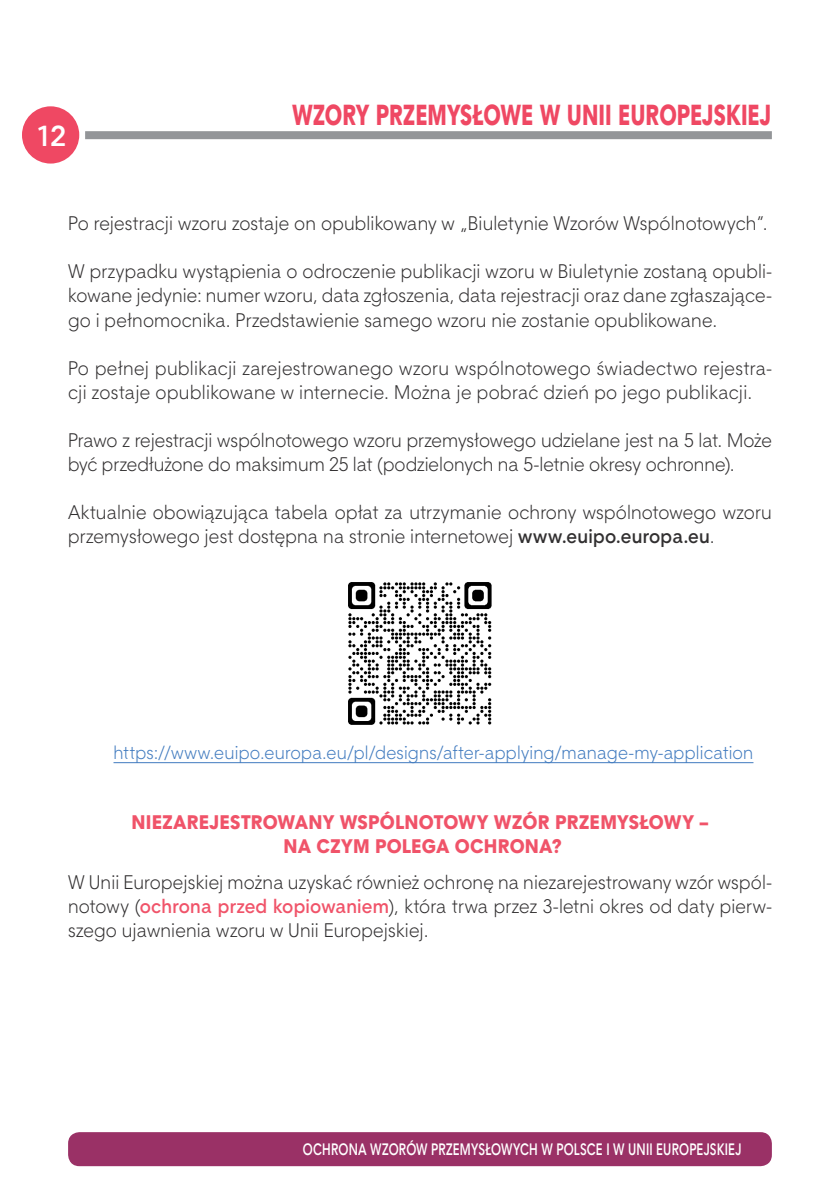
<style>
.page{position:relative;width:840px;height:1191px;background:#fff}
.page>*{position:absolute;margin:0;border:0;box-sizing:border-box;transform-origin:0 0}
.t1{font:28px "Straight EFN Heavy";color:#ef4863;scale:.75 1}
.t2{font:700 28px "Straight EFN";color:#fff}
.t3{font:19px/24px "Straight EFN";letter-spacing:.005em;color:#312f30;scale:.95 1}
.t4{font:19px/24px "Straight EFN Heavy";letter-spacing:.01em;color:#f05369;text-align:center;scale:.95 1}
.t5{font:18px "Straight EFN";letter-spacing:.01em;color:#417bbf;scale:.95 1}
.t6{font:700 16px "Straight EFN";letter-spacing:.015em;color:#fff;scale:.75 1}
.s1{font-weight:700}
.s2{font-weight:700;color:#f05369}
</style>
<div class="page">
<div style="left:85px;top:131px;width:686px;height:8px;background:#939598"></div>
<div style="left:22px;top:106px;width:57px;height:58px;background:#ef4863;border-radius:50%"></div>
<div style="left:68px;top:1132px;width:703px;height:34px;background:#9a3166;border-radius:11px"></div>
<hr style="left:113px;top:762px;width:640px;height:1px;background:#417bbf">
<img style="left:348px;top:582px;width:144px;height:143px">
<h1 class="t2" style="left:36px;top:119px;width:32px">12</h1>
<h1 class="t1" style="left:292px;top:98px;width:640px">WZORY PRZEMYSŁOWE W UNII EUROPEJSKIEJ</h1>
<p class="t3" style="left:68px;top:212px;width:737px">Po rejestracji wzoru zostaje on opublikowany w „Biuletynie Wzorów Wspólnotowych”.</p>
<p class="t3" style="left:68px;top:260px;width:741px;text-align:justify">W przypadku wystąpienia o odroczenie publikacji wzoru w Biuletynie zostaną opubli&shy;kowane jedynie: numer wzoru, data zgłoszenia, data rejestracji oraz dane zgłaszające&shy;go i pełnomocnika. Przedstawienie samego wzoru nie zostanie opublikowane.</p>
<p class="t3" style="left:68px;top:356px;width:741px">Po pełnej publikacji zarejestrowanego wzoru wspólnotowego świadectwo rejestra&shy;cji zostaje opublikowane w internecie. Można je pobrać dzień po jego publikacji.</p>
<p class="t3" style="left:68px;top:428px;width:742px">Prawo z rejestracji wspólnotowego wzoru przemysłowego udzielane jest na 5 lat. Może być przedłużone do maksimum 25 lat (podzielonych na 5-letnie okresy ochronne).</p>
<p class="t3" style="left:68px;top:500px;width:741px">Aktualnie obowiązująca tabela opłat za utrzymanie ochrony wspólnotowego wzoru przemysłowego jest dostępna na stronie internetowej <span class="s1">www.euipo.europa.eu</span>.</p>
<p class="t5" style="left:113px;top:741px;width:674px">https://www.euipo.europa.eu/pl/designs/after-applying/manage-my-application</p>
<p class="t4" style="left:131px;top:810px;width:608px">NIEZAREJESTROWANY WSPÓLNOTOWY WZÓR PRZEMYSŁOWY –<br>NA CZYM POLEGA OCHRONA?</p>
<p class="t3" style="left:68px;top:870px;width:742px;text-align:justify">W Unii Europejskiej można uzyskać również ochronę na niezarejestrowany wzór wspól&shy;notowy (<span class="s2">ochrona przed kopiowaniem</span>), która trwa przez 3-letni okres od daty pierw&shy;szego ujawnienia wzoru w Unii Europejskiej.</p>
<p class="t6" style="left:303px;top:1139px;width:586px">OCHRONA WZORÓW PRZEMYSŁOWYCH W POLSCE I W UNII EUROPEJSKIEJ</p>
</div>
